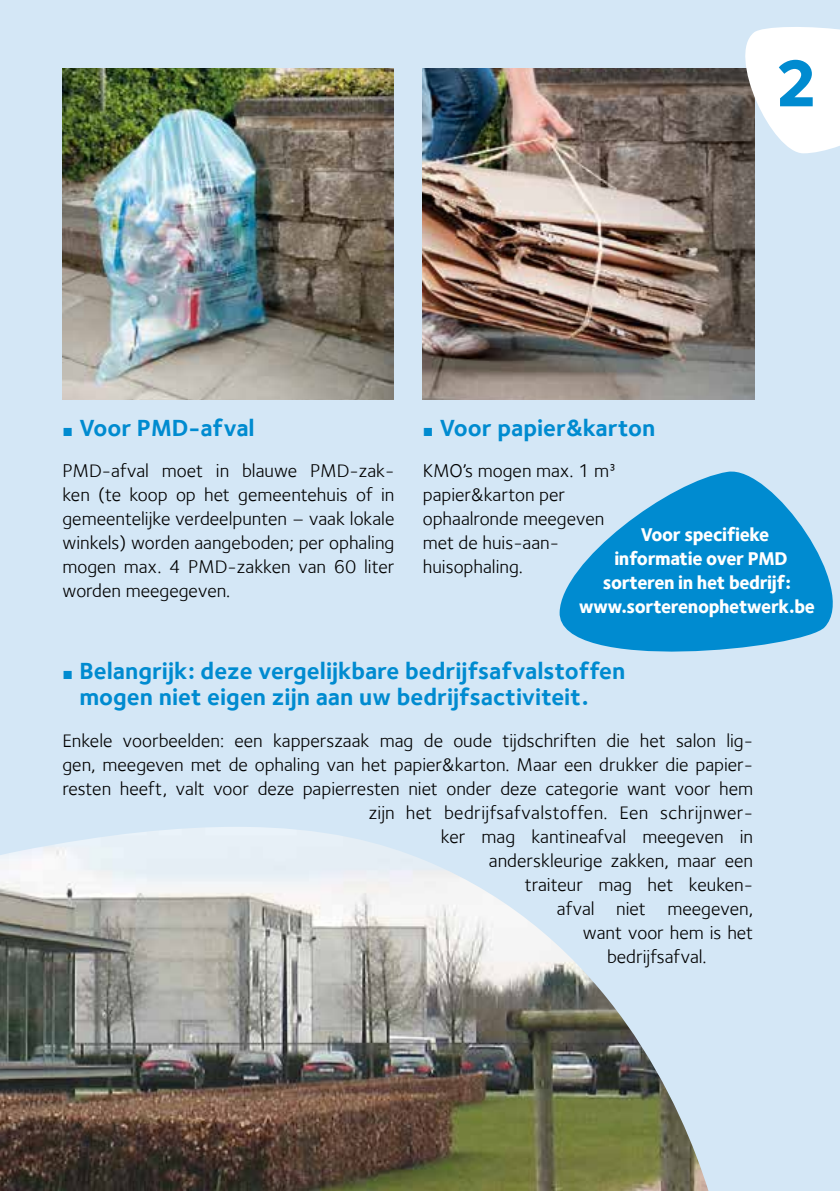
<style>
.page{position:relative;width:840px;height:1191px;background:#fff}
.page>*{position:absolute;margin:0;border:0;box-sizing:border-box;transform-origin:0 0}
.t1{font:68px "Foundry Sterling Extra Bold CE";color:#008bd0}
.t2{font:700 24px/26px "Foundry Sterling";color:#008bd0}
.t3{font:19px/24px "Foundry Sterling";color:#000;text-align:justify}
.t4{font:19px "Foundry Sterling Extra Bold CE";letter-spacing:-.02em;color:#fff}
.t5{font:19px "Foundry Sterling";letter-spacing:.02em;color:#000}
</style>
<div class="page">
<div style="left:0;top:0;width:839px;height:1191px;background:#d4e7f6"></div>
<img style="left:62px;top:68px;width:331px;height:332px">
<img style="left:0;top:827px;width:708px;height:364px">
<img style="left:422px;top:68px;width:332px;height:332px">
<svg style="left:725px;top:27px;width:114px;height:126px;background:#dcddde"></svg>
<svg style="left:559px;top:471px;width:274px;height:181px;fill:#008bd0"></svg>
<h1 class="t1" style="left:773px;top:40px;width:46px">2</h1>
<p class="t2" style="left:79px;top:415px;width:177px">Voor PMD-afval</p>
<p class="t3" style="left:62px;top:459px;width:333px">PMD-afval moet in blauwe PMD-zak&shy;ken (te koop op het gemeentehuis of in gemeentelijke verdeelpunten – vaak lokale winkels) worden aangeboden; per ophaling mogen max. 4 PMD-zakken van 60 liter worden meegegeven.</p>
<p class="t2" style="left:439px;top:414px;width:217px">Voor papier&amp;karton</p>
<p class="t3" style="left:422px;top:458px;width:194px;text-align:left">KMO’s mogen max. 1 m³ papier&amp;karton per ophaalronde meegeven met de huis-aan&shy;huisophaling.</p>
<p class="t4" style="left:640px;top:522px;width:130px">Voor specifieke</p>
<p class="t4" style="left:614px;top:546px;width:175px">informatie over PMD</p>
<p class="t4" style="left:602px;top:570px;width:190px">sorteren in het bedrijf:</p>
<p class="t4" style="left:578px;top:594px;width:237px">www.sorterenophetwerk.be</p>
<p class="t2" style="left:79px;top:658px;width:547px">Belangrijk: deze vergelijkbare bedrijfsafvalstoffen mogen niet eigen zijn aan uw bedrijfsactiviteit.</p>
<p class="t3" style="left:62px;top:728px;width:691px">Enkele voorbeelden: een kapperszaak mag de oude tijdschriften die het salon lig-</p>
<p class="t3" style="left:62px;top:752px;width:691px">gen, meegeven met de ophaling van het papier&amp;karton. Maar een drukker die papier-</p>
<p class="t3" style="left:62px;top:776px;width:692px">resten heeft, valt voor deze papierresten niet onder deze categorie want voor hem</p>
<p class="t5" style="left:368px;top:801px;width:386px">zijn het bedrijfsafvalstoffen. Een schrijnwer-</p>
<p class="t3" style="left:440px;top:824px;width:314px">ker mag kantineafval meegeven in</p>
<p class="t3" style="left:488px;top:848px;width:265px">anderskleurige zakken, maar een</p>
<p class="t3" style="left:524px;top:872px;width:229px">traiteur mag het keuken-</p>
<p class="t3" style="left:556px;top:896px;width:198px">afval niet meegeven,</p>
<p class="t3" style="left:582px;top:920px;width:171px">want voor hem is het</p>
<p class="t3" style="left:606px;top:944px;width:101px">bedrijfsafval.</p>
</div>
